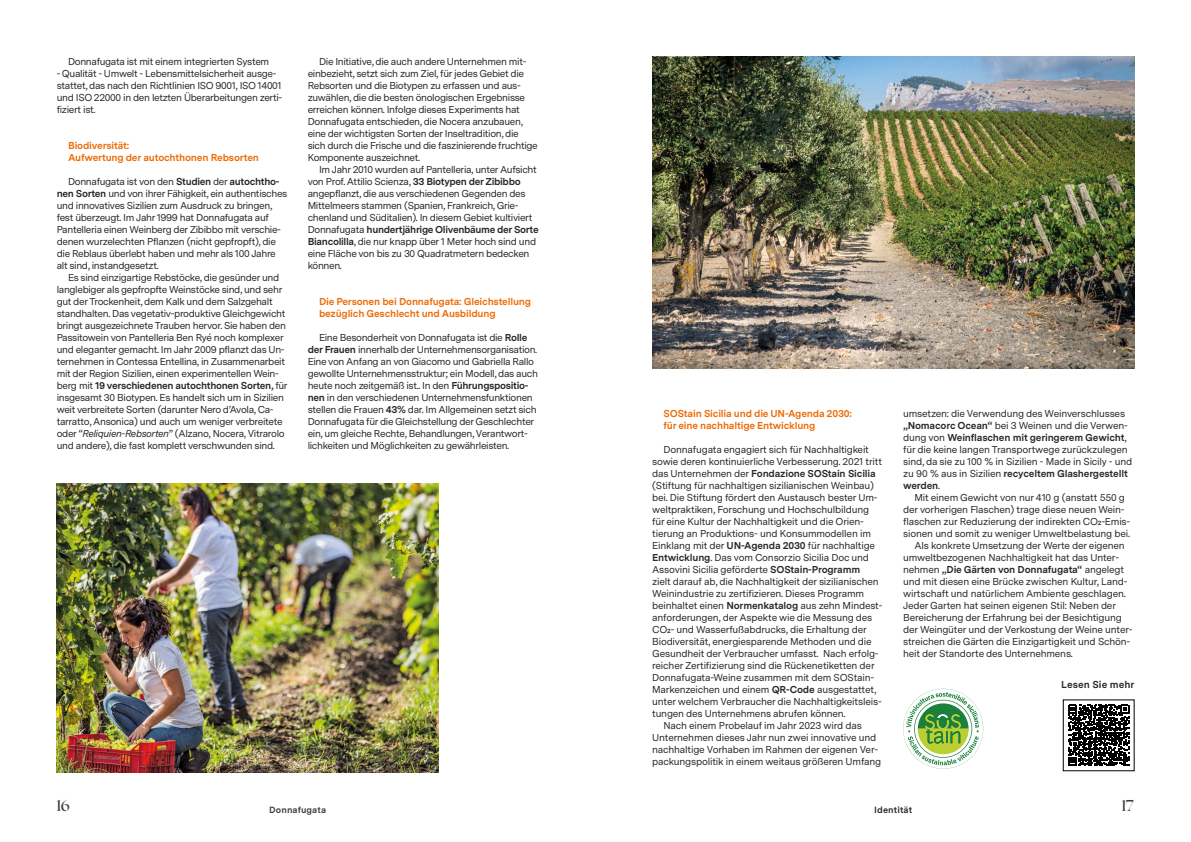
<style>
.page{position:relative;width:1191px;height:842px;background:#fff}
.page>*{position:absolute;margin:0;border:0;box-sizing:border-box;transform-origin:0 0}
.t1{font:500 16px "Ogg";color:#3c3b3b}
.t2{font:10px/12px "Messina Sans";letter-spacing:-.035em;color:#282827}
.t3{font:700 10px/12px "Messina Sans";letter-spacing:-.02em;color:#ed6b06}
.t4{font:700 10px "Messina Sans";letter-spacing:-.02em;color:#282827}
.t5{font:700 10px "Messina Sans";color:#282827}
.t6{font:700 9px "Messina Sans";letter-spacing:.01em;color:#3c3b3b}
.t7{font:700 9px "Messina Sans";letter-spacing:.01em;color:#282827}
.s1{font-weight:700}
.s2{font-style:italic}
.s3{font-weight:400}
</style>
<div class="page">
<img style="left:652px;top:57px;width:482px;height:312px">
<svg style="left:903px;top:689px;width:80px;height:80px"></svg>
<img style="left:57px;top:484px;width:381px;height:289px">
<svg style="left:1068px;top:705px;width:61px;height:61px"></svg>
<p class="t2" style="left:68px;top:55px;width:203px">Donnafugata ist mit einem integrierten System</p>
<p class="t2" style="left:57px;top:67px;width:227px">- Qualität - Umwelt - Lebensmittelsicherheit ausge&shy;stattet, das nach den Richtlinien ISO 9001, ISO 14001 und ISO 22000 in den letzten Überarbeitungen zerti&shy;fiziert ist.</p>
<p class="t3" style="left:68px;top:139px;width:192px">Biodiversität:<br>Aufwertung der autochthonen Rebsorten</p>
<p class="t2" style="left:57px;top:175px;width:232px;text-indent:11px">Donnafugata ist von den <span class="s1">Studien</span> der <span class="s1">autochtho&shy;nen Sorten</span> und von ihrer Fähigkeit, ein authentisches und innovatives Sizilien zum Ausdruck zu bringen, fest überzeugt. Im Jahr 1999 hat Donnafugata auf Pantelleria einen Weinberg der Zibibbo mit verschie&shy;denen wurzelechten Pflanzen (nicht gepfropft), die die Reblaus überlebt haben und mehr als 100 Jahre alt sind, instandgesetzt.</p>
<p class="t2" style="left:57px;top:271px;width:232px;text-indent:11px">Es sind einzigartige Rebstöcke, die gesünder und langlebiger als gepfropfte Weinstöcke sind, und sehr gut der Trockenheit, dem Kalk und dem Salzgehalt standhalten. Das vegetativ-produktive Gleichgewicht bringt ausgezeichnete Trauben hervor. Sie haben den Passitowein von Pantelleria Ben Ryé noch komplexer und eleganter gemacht. Im Jahr 2009 pflanzt das Un&shy;ternehmen in Contessa Entellina, in Zusammenarbeit mit der Region Sizilien, einen experimentellen Wein&shy;berg mit <span class="s1">19 verschiedenen autochthonen Sorten,</span> für insgesamt 30 Biotypen. Es handelt sich um in Sizilien weit verbreitete Sorten (darunter Nero d’Avola, Ca&shy;tarratto, Ansonica) und auch um weniger verbreitete oder “<span class="s2">Reliquien-Rebsorten</span>” (Alzano, Nocera, Vitrarolo und andere), die fast komplett verschwunden sind.</p>
<p class="t2" style="left:308px;top:55px;width:232px;text-indent:11px">Die Initiative, die auch andere Unternehmen mit&shy;einbezieht, setzt sich zum Ziel, für jedes Gebiet die Rebsorten und die Biotypen zu erfassen und aus&shy;zuwählen, die die besten önologischen Ergebnisse erreichen können. Infolge dieses Experiments hat Donnafugata entschieden, die Nocera anzubauen, eine der wichtigsten Sorten der Inseltradition, die sich durch die Frische und die faszinierende fruchtige Komponente auszeichnet.</p>
<p class="t2" style="left:308px;top:163px;width:232px;text-indent:11px">Im Jahr 2010 wurden auf Pantelleria, unter Aufsicht von Prof. Attilio Scienza, <span class="s1">33 Biotypen der Zibibbo </span>angepflanzt, die aus verschiedenen Gegenden des Mittelmeers stammen (Spanien, Frankreich, Grie&shy;chenland und Süditalien). In diesem Gebiet kultiviert Donnafugata <span class="s1">hundertjährige Olivenbäume der Sorte Biancolilla</span>, die nur knapp über 1 Meter hoch sind und eine Fläche von bis zu 30 Quadratmetern bedecken können.</p>
<p class="t3" style="left:319px;top:295px;width:214px">Die Personen bei Donnafugata: Gleichstellung bezüglich Geschlecht und Ausbildung</p>
<p class="t2" style="left:308px;top:331px;width:232px;text-indent:11px">Eine Besonderheit von Donnafugata ist die <span class="s1">Rolle der Frauen</span> innerhalb der Unternehmensorganisation.<br>Eine von Anfang an von Giacomo und Gabriella Rallo gewollte Unternehmensstruktur; ein Modell, das auch heute noch zeitgemäß ist.. In den <span class="s1">Führungspositio&shy;nen</span> in den verschiedenen Unternehmensfunktionen stellen die Frauen <span class="s1">43%</span> dar. Im Allgemeinen setzt sich Donnafugata für die Gleichstellung der Geschlechter ein, um gleiche Rechte, Behandlungen, Verantwort&shy;lichkeiten und Möglichkeiten zu gewährleisten.</p>
<p class="t3" style="left:663px;top:407px;width:190px">SOStain Sicilia und die UN-Agenda 2030: für eine nachhaltige Entwicklung</p>
<p class="t2" style="left:663px;top:443px;width:207px">Donnafugata engagiert sich für Nachhaltigkeit</p>
<p class="t2" style="left:652px;top:455px;width:231px">sowie deren kontinuierliche Verbesserung. 2021 tritt</p>
<p class="t4" style="left:652px;top:466px;width:225px"><span class="s3">das Unternehmen der</span> Fondazione SOStain Sicilia</p>
<p class="t2" style="left:652px;top:479px;width:223px">(Stiftung für nachhaltigen sizilianischen Weinbau)</p>
<p class="t2" style="left:652px;top:491px;width:227px">bei. Die Stiftung fördert den Austausch bester Um-</p>
<p class="t2" style="left:652px;top:503px;width:218px">weltpraktiken, Forschung und Hochschulbildung</p>
<p class="t2" style="left:652px;top:515px;width:213px">für eine Kultur der Nachhaltigkeit und die Orien-</p>
<p class="t2" style="left:652px;top:527px;width:220px">tierung an Produktions- und Konsummodellen im</p>
<p class="t2" style="left:652px;top:539px;width:224px">Einklang mit der <span class="s1">UN-Agenda 2030</span> für nachhaltige</p>
<p class="t2" style="left:652px;top:551px;width:218px"><span class="s1">Entwicklung</span>. Das vom Consorzio Sicilia Doc und</p>
<p class="t2" style="left:652px;top:563px;width:210px">Assovini Sicilia geförderte <span class="s1">SOStain-Programm</span></p>
<p class="t2" style="left:652px;top:575px;width:228px">zielt darauf ab, die Nachhaltigkeit der sizilianischen</p>
<p class="t2" style="left:652px;top:587px;width:213px">Weinindustrie zu zertifizieren. Dieses Programm</p>
<p class="t2" style="left:652px;top:599px;width:232px">beinhaltet einen <span class="s1">Normenkatalog</span> aus zehn Mindest-</p>
<p class="t2" style="left:652px;top:611px;width:222px">anforderungen, der Aspekte wie die Messung des</p>
<p class="t2" style="left:652px;top:623px;width:216px">CO2- und Wasserfußabdrucks, die Erhaltung der</p>
<p class="t2" style="left:652px;top:635px;width:221px">Biodiversität, energiesparende Methoden und die</p>
<p class="t2" style="left:652px;top:647px;width:228px">Gesundheit der Verbraucher umfasst. Nach erfolg-</p>
<p class="t2" style="left:652px;top:659px;width:224px">reicher Zertifizierung sind die Rückenetiketten der</p>
<p class="t2" style="left:652px;top:671px;width:223px">Donnafugata-Weine zusammen mit dem SOStain-</p>
<p class="t2" style="left:652px;top:683px;width:226px">Markenzeichen und einem <span class="s1">QR-Code</span> ausgestattet,</p>
<p class="t2" style="left:652px;top:695px;width:231px">unter welchem Verbraucher die Nachhaltigkeitsleis-</p>
<p class="t2" style="left:652px;top:707px;width:195px">tungen des Unternehmens abrufen können.</p>
<p class="t2" style="left:663px;top:719px;width:200px">Nach einem Probelauf im Jahr 2023 wird das</p>
<p class="t2" style="left:652px;top:731px;width:225px">Unternehmen dieses Jahr nun zwei innovative und</p>
<p class="t2" style="left:652px;top:743px;width:227px">nachhaltige Vorhaben im Rahmen der eigenen Ver-</p>
<p class="t2" style="left:652px;top:755px;width:231px">packungspolitik in einem weitaus größeren Umfang</p>
<p class="t2" style="left:903px;top:407px;width:230px">umsetzen: die Verwendung des Weinverschlusses <span class="s1">„Nomacorc Ocean“</span> bei 3 Weinen und die Verwen&shy;dung von <span class="s1">Weinflaschen mit geringerem Gewicht</span>, für die keine langen Transportwege zurückzulegen sind, da sie zu 100 % in Sizilien - Made in Sicily - und zu 90 % aus in Sizilien <span class="s1">recyceltem Glashergestellt werden</span>.</p>
<p class="t2" style="left:914px;top:491px;width:212px">Mit einem Gewicht von nur 410 g (anstatt 550 g</p>
<p class="t2" style="left:903px;top:503px;width:223px">der vorherigen Flaschen) trage diese neuen Wein-</p>
<p class="t2" style="left:903px;top:515px;width:229px">flaschen zur Reduzierung der indirekten CO2-Emis-</p>
<p class="t2" style="left:903px;top:527px;width:228px">sionen und somit zu weniger Umweltbelastung bei.</p>
<p class="t2" style="left:914px;top:539px;width:212px">Als konkrete Umsetzung der Werte der eigenen</p>
<p class="t2" style="left:903px;top:551px;width:217px">umweltbezogenen Nachhaltigkeit hat das Unter-</p>
<p class="t4" style="left:903px;top:562px;width:222px"><span class="s3">nehmen</span> „Die Gärten von Donnafugata“ <span class="s3">angelegt</span></p>
<p class="t2" style="left:903px;top:575px;width:226px">und mit diesen eine Brücke zwischen Kultur, Land-</p>
<p class="t2" style="left:903px;top:587px;width:224px">wirtschaft und natürlichem Ambiente geschlagen.</p>
<p class="t2" style="left:903px;top:599px;width:214px">Jeder Garten hat seinen eigenen Stil: Neben der</p>
<p class="t2" style="left:903px;top:611px;width:220px">Bereicherung der Erfahrung bei der Besichtigung</p>
<p class="t2" style="left:903px;top:623px;width:231px">der Weingüter und der Verkostung der Weine unter-</p>
<p class="t2" style="left:903px;top:635px;width:229px">streichen die Gärten die Einzigartigkeit und Schön-</p>
<p class="t2" style="left:903px;top:647px;width:171px">heit der Standorte des Unternehmens.</p>
<p class="t5" style="left:1061px;top:677px;width:75px">Lesen Sie mehr</p>
<h1 class="t1" style="left:57px;top:795px;width:15px">16</h1>
<p class="t6" style="left:269px;top:803px;width:59px">Donnafugata</p>
<p class="t7" style="left:874px;top:803px;width:40px">Identität</p>
<h1 class="t1" style="left:1121px;top:795px;width:14px">17</h1>
</div>
